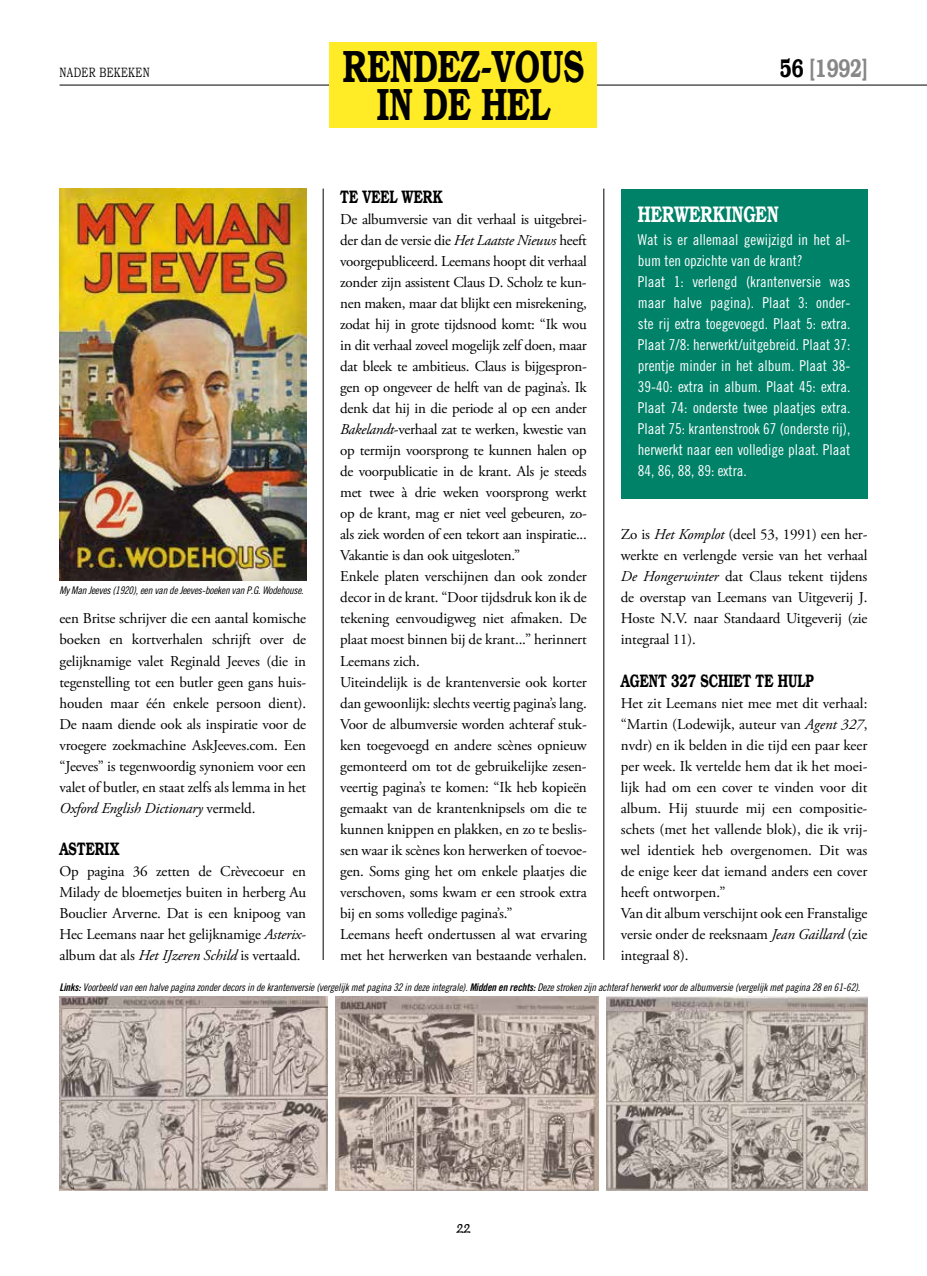
<style>
.page{position:relative;width:927px;height:1276px;background:#fff}
.page>*{position:absolute;margin:0;border:0;box-sizing:border-box;transform-origin:0 0}
.t1{font:600 45px/37.5px "Bookman";color:#000;text-align:center;scale:.7 1}
.t2{font:600 25.5px "Bookman";color:#878787;scale:.7 1}
.t3{font:600 22.5px "Bookman";color:#fff;scale:.7 1}
.t4{font:600 18px "Bookman";color:#000;scale:.7 1}
.t5{font:15px/21px "Adobe Garamond Pro";letter-spacing:-.01em;color:#000;text-align:justify}
.t6{font:15px/21px "Trade Gothic Cond Eighteen";color:#fff}
.t7{font:13.5px "Bookman Old Style";letter-spacing:.04em;color:#000;scale:.7 1}
.t8{font:12px "Trolley Normal";color:#000}
.t9{font:10.5px "Trade Gothic Cond Eighteen Obl";letter-spacing:-.015em;color:#000}
.s1{font-style:italic}
.s2{color:#000}
.s3{font-family:"Trade Gothic Bold Cond Twenty Obl"}
</style>
<div class="page">
<hr style="left:323px;top:189px;width:1px;height:771px;background:#000">
<hr style="left:604px;top:189px;width:1px;height:771px;background:#000">
<hr style="left:60px;top:85px;width:867px;height:1px;background:#000">
<div style="left:330px;top:43px;width:267px;height:85px;background:#ffec27"></div>
<div style="left:621px;top:189px;width:246px;height:309px;background:#008269"></div>
<img style="left:60px;top:189px;width:246px;height:391px">
<img style="left:60px;top:996px;width:267px;height:194px">
<img style="left:606px;top:996px;width:261px;height:194px">
<img style="left:336px;top:996px;width:262px;height:194px">
<p class="t7" style="left:60px;top:64px;width:130px">NADER BEKEKEN</p>
<p class="t9" style="left:60px;top:584px;width:246px">My Man Jeeves (1920), een van de Jeeves-boeken van P.G. Wodehouse.</p>
<p class="t5" style="left:60px;top:609px;width:248px">een Britse schrijver die een aantal komische boeken en kortverhalen schrijft over de gelijknamige valet Reginald Jeeves (die in tegenstelling tot een butler geen gans huis&shy;houden maar één enkele persoon dient).<br>De naam diende ook als inspiratie voor de vroegere zoekmachine AskJeeves.com. Een “Jeeves” is tegenwoordig synoniem voor een valet of butler, en staat zelfs als lemma in het <span class="s1">Oxford English Dictionary</span> vermeld.</p>
<p class="t4" style="left:60px;top:837px;width:87px">ASTERIX</p>
<p class="t5" style="left:60px;top:861px;width:248px">Op pagina 36 zetten de Crèvecoeur en Milady de bloemetjes buiten in herberg Au Bouclier Arverne. Dat is een knipoog van Hec Leemans naar het gelijknamige <span class="s1">Asterix&shy;</span>album dat als <span class="s1">Het IJzeren Schild</span> is vertaald.</p>
<h1 class="t1" style="left:343px;top:48px;width:346px">RENDEZ-VOUS<br>IN DE HEL</h1>
<p class="t4" style="left:340px;top:186px;width:148px">TE VEEL WERK</p>
<p class="t5" style="left:340px;top:210px;width:248px;text-align:left">De albumversie van dit verhaal is uitgebrei&shy;der dan de versie die <span class="s1">Het Laatste Nieuws</span> heeft voorgepubliceerd. Leemans hoopt dit verhaal zonder zijn assistent Claus D. Scholz te kun&shy;nen maken, maar dat blijkt een misrekening, zodat hij in grote tijdsnood komt: “Ik wou in dit verhaal zoveel mogelijk zelf doen, maar dat bleek te ambitieus. Claus is bijgespron&shy;gen op ongeveer de helft van de pagina’s. Ik denk dat hij in die periode al op een ander <span class="s1">Bakelandt</span>-verhaal zat te werken, kwestie van op termijn voorsprong te kunnen halen op de voorpublicatie in de krant. Als je steeds met twee à drie weken voorsprong werkt op de krant, mag er niet veel gebeuren, zo&shy;als ziek worden of een tekort aan inspiratie...<br>Vakantie is dan ook uitgesloten.”<br>Enkele platen verschijnen dan ook zonder decor in de krant. “Door tijdsdruk kon ik de tekening eenvoudigweg niet afmaken. De plaat moest binnen bij de krant...” herinnert Leemans zich.<br>Uiteindelijk is de krantenversie ook korter dan gewoonlijk: slechts veertig pagina’s lang.<br>Voor de albumversie worden achteraf stuk&shy;ken toegevoegd en andere scènes opnieuw gemonteerd om tot de gebruikelijke zesen&shy;veertig pagina’s te komen: “Ik heb kopieën gemaakt van de krantenknipsels om die te kunnen knippen en plakken, en zo te beslis&shy;sen waar ik scènes kon herwerken of toevoe&shy;gen. Soms ging het om enkele plaatjes die verschoven, soms kwam er een strook extra bij en soms volledige pagina’s.”<br>Leemans heeft ondertussen al wat ervaring met het herwerken van bestaande verhalen.</p>
<h2 class="t2" style="left:780px;top:53px;width:126px"><span class="s2">56</span> [1992]</h2>
<h3 class="t3" style="left:638px;top:201px;width:203px">HERWERKINGEN</h3>
<p class="t6" style="left:638px;top:229px;width:214px">Wat is er allemaal gewijzigd in het al&shy;bum ten opzichte van de krant?<br>Plaat 1: verlengd (krantenversie was maar halve pagina). Plaat 3: onder&shy;ste rij extra toegevoegd. Plaat 5: extra.<br>Plaat 7/8: herwerkt/uitgebreid. Plaat 37: prentje minder in het album. Plaat 38- 39-40: extra in album. Plaat 45: extra.<br>Plaat 74: onderste twee plaatjes extra.<br>Plaat 75: krantenstrook 67 (onderste rij), herwerkt naar een volledige plaat. Plaat 84, 86, 88, 89: extra.</p>
<p class="t5" style="left:621px;top:525px;width:248px">Zo is <span class="s1">Het Komplot</span> (deel 53, 1991) een her&shy;werkte en verlengde versie van het verhaal <span class="s1">De Hongerwinter</span> dat Claus tekent tijdens de overstap van Leemans van Uitgeverij J.<br>Hoste N.V. naar Standaard Uitgeverij (zie integraal 11).</p>
<p class="t4" style="left:621px;top:669px;width:277px">AGENT 327 SCHIET TE HULP</p>
<p class="t5" style="left:621px;top:693px;width:248px;text-align:left">Het zit Leemans niet mee met dit verhaal: “Martin (Lodewijk, auteur van <span class="s1">Agent 327</span>, nvdr) en ik belden in die tijd een paar keer per week. Ik vertelde hem dat ik het moei&shy;lijk had om een cover te vinden voor dit album. Hij stuurde mij een compositie&shy;schets (met het vallende blok), die ik vrij&shy;wel identiek heb overgenomen. Dit was de enige keer dat iemand anders een cover heeft ontworpen.”<br>Van dit album verschijnt ook een Franstalige versie onder de reeksnaam <span class="s1">Jean Gaillard</span> (zie integraal 8).</p>
<p class="t9" style="left:60px;top:981px;width:802px"><span class="s3">Links:</span> Voorbeeld van een halve pagina zonder decors in de krantenversie (vergelijk met pagina 32 in deze integrale). <span class="s3">Midden en rechts:</span> Deze stroken zijn achteraf herwerkt voor de albumversie (vergelijk met pagina 28 en 61-62).</p>
<p class="t8" style="left:456px;top:1220px;width:16px">22</p>
</div>
